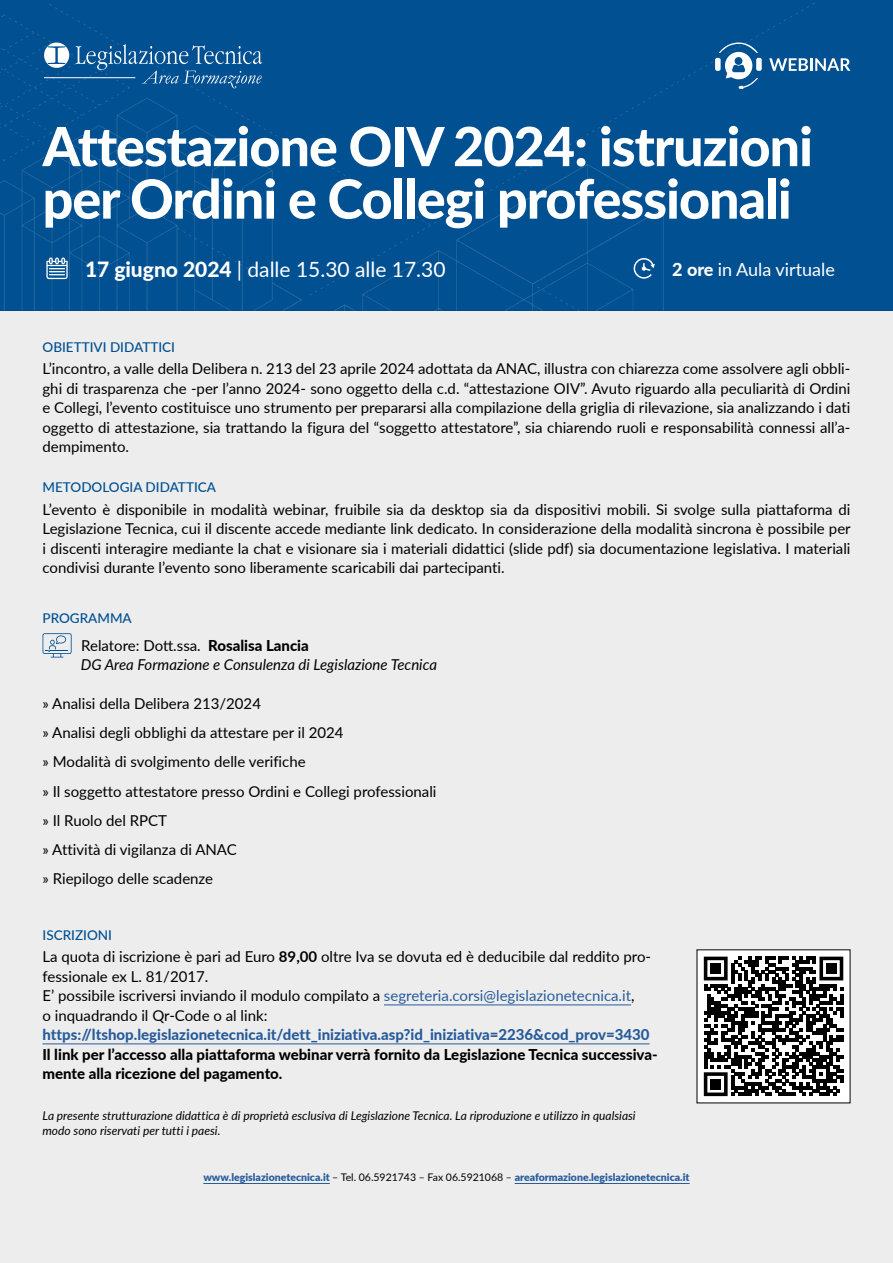
<style>
.page{position:relative;width:893px;height:1263px;background:#fff}
.page>*{position:absolute;margin:0;border:0;box-sizing:border-box;transform-origin:0 0}
.t1{font:800 54px/52.5px "Lato";letter-spacing:-.02em;color:#fff}
.t2{font:21px "Lato";color:#fff}
.t3{font:18px "Lato";color:#fff}
.t4{font:15px/19.5px "Lato";color:#000;text-align:justify}
.t5{font:800 15px/19.5px "Lato";color:#000}
.t6{font:800 15px "Lato";color:#275b9b}
.t7{font:italic 15px "Lato";color:#000}
.t8{font:500 13.5px "Lato";color:#005092}
.t9{font:italic 12px/15px "Lato";color:#000}
.t10{font:900 10.5px "Lato";color:#275b9b}
.s1{font-weight:800}
.s2{font-weight:700}
.s3{color:#275b9b}
.s4{font-weight:400;color:#000}
</style>
<div class="page">
<div style="left:0;top:310px;width:893px;height:953px;background:#ededed"></div>
<div style="left:0;top:3px;width:893px;height:307px;background:#005092"></div>
<hr style="left:203px;top:1183px;width:127px;height:1px;background:#275b9b">
<hr style="left:515px;top:1183px;width:175px;height:1px;background:#275b9b">
<hr style="left:384px;top:1004px;width:247px;height:1px;background:#275b9b">
<hr style="left:43px;top:1043px;width:607px;height:1px;background:#275b9b">
<svg style="left:769px;top:58px;width:81px;height:13px"></svg>
<div style="left:715px;top:58px;width:6px;height:13px;background:#fff;border-radius:2px"></div>
<div style="left:756px;top:58px;width:6px;height:13px;background:#fff;border-radius:2px"></div>
<svg style="left:719px;top:42px;width:39px;height:47px"></svg>
<svg style="left:633px;top:257px;width:22px;height:22px"></svg>
<svg style="left:46px;top:258px;width:22px;height:21px"></svg>
<svg style="left:43px;top:633px;width:29px;height:24px"></svg>
<div style="left:697px;top:950px;width:153px;height:153px;background:#fff"></div>
<svg style="left:704px;top:957px;width:139px;height:139px"></svg>
<div style="left:711px;top:963px;width:10px;height:11px;background:#000"></div>
<div style="left:826px;top:963px;width:10px;height:11px;background:#000"></div>
<div style="left:711px;top:1079px;width:10px;height:10px;background:#000"></div>
<svg style="left:76px;top:44px;width:186px;height:44px;background:#1f659f"></svg>
<svg style="left:44px;top:43px;width:25px;height:25px"></svg>
<hr style="left:44px;top:77px;width:91px;height:1px;background:#fff">
<h1 class="t1" style="left:43px;top:118px;width:772px">Attestazione OIV 2024: istruzioni per Ordini e Collegi professionali</h1>
<h2 class="t2" style="left:85px;top:254px;width:362px"><span class="s1">17 giugno 2024</span> | dalle 15.30 alle 17.30</h2>
<p class="t3" style="left:672px;top:256px;width:164px"><span class="s1">2 ore</span> in Aula virtuale</p>
<p class="t8" style="left:43px;top:337px;width:134px">OBIETTIVI DIDATTICI</p>
<p class="t4" style="left:43px;top:359px;width:809px">L’incontro, a valle della Delibera n. 213 del 23 aprile 2024 adottata da ANAC, illustra con chiarezza come assolvere agli obbli&shy;ghi di trasparenza che -per l’anno 2024- sono oggetto della c.d. “attestazione OIV”. Avuto riguardo alla peculiarità di Ordini e Collegi, l’evento costituisce uno strumento per prepararsi alla compilazione della griglia di rilevazione, sia analizzando i dati oggetto di attestazione, sia trattando la figura del “soggetto attestatore”, sia chiarendo ruoli e responsabilità connessi all’a&shy;dempimento.</p>
<p class="t8" style="left:43px;top:478px;width:175px">METODOLOGIA DIDATTICA</p>
<p class="t4" style="left:43px;top:499px;width:810px">L’evento è disponibile in modalità webinar, fruibile sia da desktop sia da dispositivi mobili. Si svolge sulla piattaforma di Legislazione Tecnica, cui il discente accede mediante link dedicato. In considerazione della modalità sincrona è possibile per i discenti interagire mediante la chat e visionare sia i materiali didattici (slide pdf) sia documentazione legislativa. I materiali condivisi durante l’evento sono liberamente scaricabili dai partecipanti.</p>
<p class="t8" style="left:43px;top:608px;width:91px">PROGRAMMA</p>
<p class="t4" style="left:81px;top:636px;width:229px">Relatore: Dott.ssa. <span class="s1">Rosalisa Lancia</span></p>
<p class="t7" style="left:81px;top:653px;width:358px">DG Area Formazione e Consulenza di Legislazione Tecnica</p>
<p class="t4" style="left:43px;top:688px;width:395px;line-height:29.2px;text-align:left">» Analisi della Delibera 213/2024<br>» Analisi degli obblighi da attestare per il 2024<br>» Modalità di svolgimento delle verifiche<br>» Il soggetto attestatore presso Ordini e Collegi professionali » Il Ruolo del RPCT<br>» Attività di vigilanza di ANAC<br>» Riepilogo delle scadenze</p>
<p class="t8" style="left:43px;top:925px;width:71px">ISCRIZIONI</p>
<p class="t4" style="left:43px;top:946px;width:610px;text-align:left">La quota di iscrizione è pari ad Euro <span class="s2">89,00</span> oltre Iva se dovuta ed è deducibile dal reddito pro&shy;fessionale ex L. 81/2017.<br>E’ possibile iscriversi inviando il modulo compilato a <span class="s3">segreteria.corsi@legislazionetecnica.it</span>,<br>o inquadrando il Qr-Code o al link:</p>
<p class="t6" style="left:43px;top:1024px;width:609px">https://ltshop.legislazionetecnica.it/dett_iniziativa.asp?id_iniziativa=2236&amp;cod_prov=3430</p>
<p class="t5" style="left:43px;top:1044px;width:617px">Il link per l’accesso alla piattaforma webinar verrà fornito da Legislazione Tecnica successiva&shy;mente alla ricezione del pagamento.</p>
<p class="t9" style="left:43px;top:1107px;width:595px">La presente strutturazione didattica è di proprietà esclusiva di Legislazione Tecnica. La riproduzione e utilizzo in qualsiasi modo sono riservati per tutti i paesi.</p>
<p class="t10" style="left:203px;top:1169px;width:488px">www.legislazionetecnica.it <span class="s4">– Tel. 06.5921743 – Fax 06.5921068 –</span> areaformazione.legislazionetecnica.it</p>
</div>
